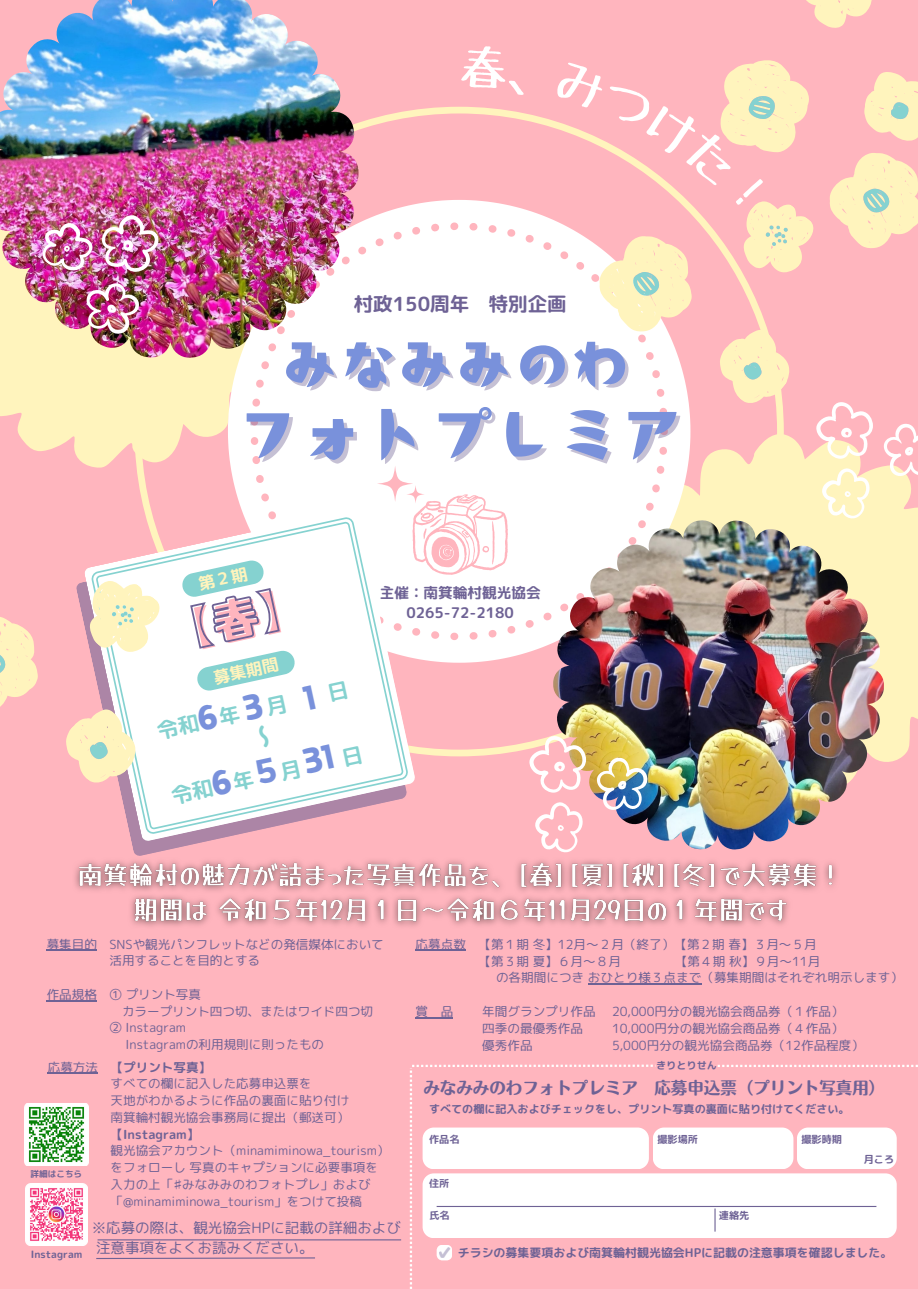
<style>
.page{position:relative;width:918px;height:1289px;background:#fff}
.page>*{position:absolute;margin:0;border:0;box-sizing:border-box;transform-origin:0 0}
.t1{font:64.05px "TT Akakane EB";color:#7991db}
.t2{font:58.05px "TT Akakane EB";color:#7991db}
.t3{font:40.5px "Canva Sweet Heart JP";color:#7991db}
.t4{font:19.5px "rounded mplus 1 p bold";color:#6e6295}
.t5{font:16.5px "Motoya Ma Aporo Std W6";color:#6e6295}
.t6{font:16.5px "rounded mplus 1 p bold";color:#fff4bd}
.t7{font:15.9px "rounded mplus 1 p bold";color:#6e6295}
.t8{font:14.7px "rounded mplus 1 p bold";color:#6e6295}
.t9{font:14.55px "rounded mplus 1 p regular";color:#6e6295}
.t10{font:12.6px "rounded mplus 1 p regular";color:#6e6295}
.t11{font:12.6px "rounded mplus 1 p bold";color:#6e6295}
.t12{font:12px "rounded mplus 1 p bold";color:#6e6295}
.t13{font:11.1px "rounded mplus 1 p bold";color:#6e6295}
.t14{font:10.2px "rounded mplus 1 p bold";color:#6e6295}
.t15{font:8.7px "rounded mplus 1 p bold";color:#6e6295}
.s1{font-family:"rounded mplus 1 p regular"}
</style>
<div class="page">
<div style="left:0;top:0;width:918px;height:1288px;background:#ffb5be"></div>
<svg style="left:718px;top:1064px;width:200px;height:2px"></svg>
<div style="left:653px;top:1127px;width:140px;height:41px;background:#fff;border-radius:11px"></div>
<div style="left:797px;top:1127px;width:100px;height:41px;background:#fff;border-radius:11px"></div>
<div style="left:423px;top:1173px;width:474px;height:64px;background:#fff;border-radius:11px"></div>
<hr style="left:437px;top:1205px;width:439px;height:1px;background:#6e6295">
<hr style="left:714px;top:1208px;width:2px;height:23px;background:#6e6295">
<svg style="left:410px;top:1064px;width:246px;height:225px"></svg>
<div style="left:884px;top:529px;width:34px;height:233px;background:#fff4bd"></div>
<svg style="left:0;top:358px;width:135px;height:110px;fill:#fff4bd"></svg>
<svg style="left:135px;top:107px;width:419px;height:649px"></svg>
<svg style="left:228px;top:200px;width:326px;height:462px;fill:#fff"></svg>
<div style="left:251px;top:222px;width:303px;height:418px;background:#fff"></div>
<svg style="left:131px;top:842px;width:72px;height:8px"></svg>
<svg style="left:130px;top:509px;width:286px;height:333px"></svg>
<svg style="left:123px;top:516px;width:286px;height:319px;fill:#fff"></svg>
<svg style="left:377px;top:465px;width:131px;height:109px;background:#fff0f2"></svg>
<svg style="left:96px;top:1257px;width:219px;height:2px"></svg>
<img style="left:25px;top:1103px;width:64px;height:62px">
<hr style="left:98px;top:1238px;width:303px;height:2px;background:#6e6295">
<img style="left:0;top:0;width:359px;height:358px">
<img style="left:553px;top:520px;width:331px;height:329px">
<svg style="left:806px;top:0;width:66px;height:28px"></svg>
<img style="left:31px;top:206px;width:140px;height:141px">
<img style="left:520px;top:724px;width:140px;height:126px">
<img style="left:26px;top:1183px;width:62px;height:62px">
<hr style="left:47px;top:949px;width:50px;height:1px;background:#6e6295">
<hr style="left:47px;top:999px;width:50px;height:1px;background:#6e6295">
<img style="left:75px;top:850px;width:762px;height:77px">
<hr style="left:416px;top:949px;width:50px;height:1px;background:#6e6295">
<hr style="left:588px;top:983px;width:113px;height:1px;background:#6e6295">
<hr style="left:416px;top:1016px;width:37px;height:1px;background:#6e6295">
<hr style="left:48px;top:1072px;width:50px;height:1px;background:#6e6295">
<svg style="left:329px;top:681px;width:19px;height:21px"></svg>
<svg style="left:343px;top:746px;width:19px;height:21px"></svg>
<svg style="left:0;top:558px;width:316px;height:247px"></svg>
<svg style="left:554px;top:60px;width:364px;height:469px"></svg>
<h5 class="t4" style="left:354px;top:290px;width:215px">村政150周年 特別企画</h5>
<p class="t2" style="left:281px;top:334px;width:350px">みなみみのわ</p>
<p class="t1" style="left:236px;top:401px;width:450px">フォトプレミア</p>
<p class="t6" style="left:211px;top:666px;width:67px;rotate:-12deg">募集期間</p>
<p class="t3" style="left:197px;top:765px;width:137px;rotate:-12deg">６５ 31</p>
<p class="t8" style="left:380px;top:581px;width:162px">主催：南箕輪村観光協会</p>
<p class="t8" style="left:406px;top:602px;width:109px">0265-72-2180</p>
<h1 class="t10" style="left:47px;top:935px;width:339px">募集目的 SNSや観光パンフレットなどの発信媒体において</h1>
<p class="t10" style="left:109px;top:951px;width:152px">活用することを目的とする</p>
<p class="t10" style="left:47px;top:985px;width:156px">作品規格 ① プリント写真</p>
<p class="t10" style="left:122px;top:1001px;width:253px">カラープリント四つ切、またはワイド四つ切</p>
<p class="t10" style="left:109px;top:1018px;width:78px">② Instagram</p>
<h6 class="t10" style="left:126px;top:1035px;width:200px">Instagramの利用規則に則ったもの</h6>
<p class="t11" style="left:48px;top:1057px;width:165px"><span class="s1">応募方法</span> 【プリント写真】</p>
<p class="t10" style="left:111px;top:1074px;width:202px">すべての欄に記入した応募申込票を</p>
<p class="t10" style="left:111px;top:1091px;width:240px">天地がわかるように作品の裏面に貼り付け</p>
<p class="t10" style="left:111px;top:1107px;width:240px">南箕輪村観光協会事務局に提出（郵送可）</p>
<p class="t11" style="left:111px;top:1124px;width:90px">【Instagram】</p>
<p class="t10" style="left:111px;top:1141px;width:280px">観光協会アカウント（minamiminowa_tourism）</p>
<p class="t10" style="left:111px;top:1158px;width:269px">をフォローし写真のキャプションに必要事項を</p>
<p class="t10" style="left:111px;top:1174px;width:261px">入力の上「♯みなみみのわフォトプレ」および</p>
<p class="t10" style="left:111px;top:1191px;width:253px">「@minamiminowa_tourism」をつけて投稿</p>
<p class="t15" style="left:30px;top:1167px;width:53px">詳細はこちら</p>
<p class="t14" style="left:31px;top:1247px;width:53px">Instagram</p>
<p class="t9" style="left:92px;top:1217px;width:311px">※応募の際は、観光協会HPに記載の詳細および</p>
<h3 class="t9" style="left:96px;top:1237px;width:219px">注意事項をよくお読みください。</h3>
<p class="t10" style="left:416px;top:935px;width:403px">応募点数 【第１期冬】12月～２月（終了）【第２期春】３月～５月</p>
<p class="t10" style="left:479px;top:951px;width:144px">【第３期夏】６月～８月</p>
<p class="t10" style="left:675px;top:951px;width:147px">【第４期秋】９月～11月</p>
<p class="t10" style="left:496px;top:968px;width:409px">の各期間につきおひとり様３点まで（募集期間はそれぞれ明示します）</p>
<p class="t10" style="left:416px;top:1002px;width:39px">賞 品</p>
<p class="t10" style="left:482px;top:1002px;width:115px">年間グランプリ作品</p>
<p class="t10" style="left:612px;top:1002px;width:233px">20,000円分の観光協会商品券（１作品）</p>
<p class="t10" style="left:482px;top:1019px;width:102px">四季の最優秀作品</p>
<p class="t10" style="left:612px;top:1019px;width:233px">10,000円分の観光協会商品券（４作品）</p>
<p class="t10" style="left:482px;top:1035px;width:52px">優秀作品</p>
<p class="t10" style="left:612px;top:1035px;width:254px">5,000円分の観光協会商品券（12作品程度）</p>
<p class="t5" style="left:423px;top:1078px;width:463px">みなみみのわフォトプレミア 応募申込票（プリント写真用）</p>
<p class="t13" style="left:429px;top:1101px;width:422px">すべての欄に記入およびチェックをし、プリント写真の裏面に貼り付けてください。</p>
<p class="t14" style="left:656px;top:1058px;width:62px">きりとりせん</p>
<p class="t14" style="left:429px;top:1131px;width:32px">作品名</p>
<p class="t14" style="left:657px;top:1131px;width:42px">撮影場所</p>
<p class="t14" style="left:801px;top:1131px;width:42px">撮影時期</p>
<p class="t14" style="left:864px;top:1151px;width:32px">月ころ</p>
<p class="t14" style="left:429px;top:1176px;width:22px">住所</p>
<p class="t14" style="left:429px;top:1208px;width:22px">氏名</p>
<p class="t14" style="left:719px;top:1208px;width:32px">連絡先</p>
<p class="t7" style="left:437px;top:1241px;width:17px">✔</p>
<p class="t12" style="left:458px;top:1243px;width:436px">チラシの募集要項および南箕輪村観光協会HPに記載の注意事項を確認しました。</p>
</div>
